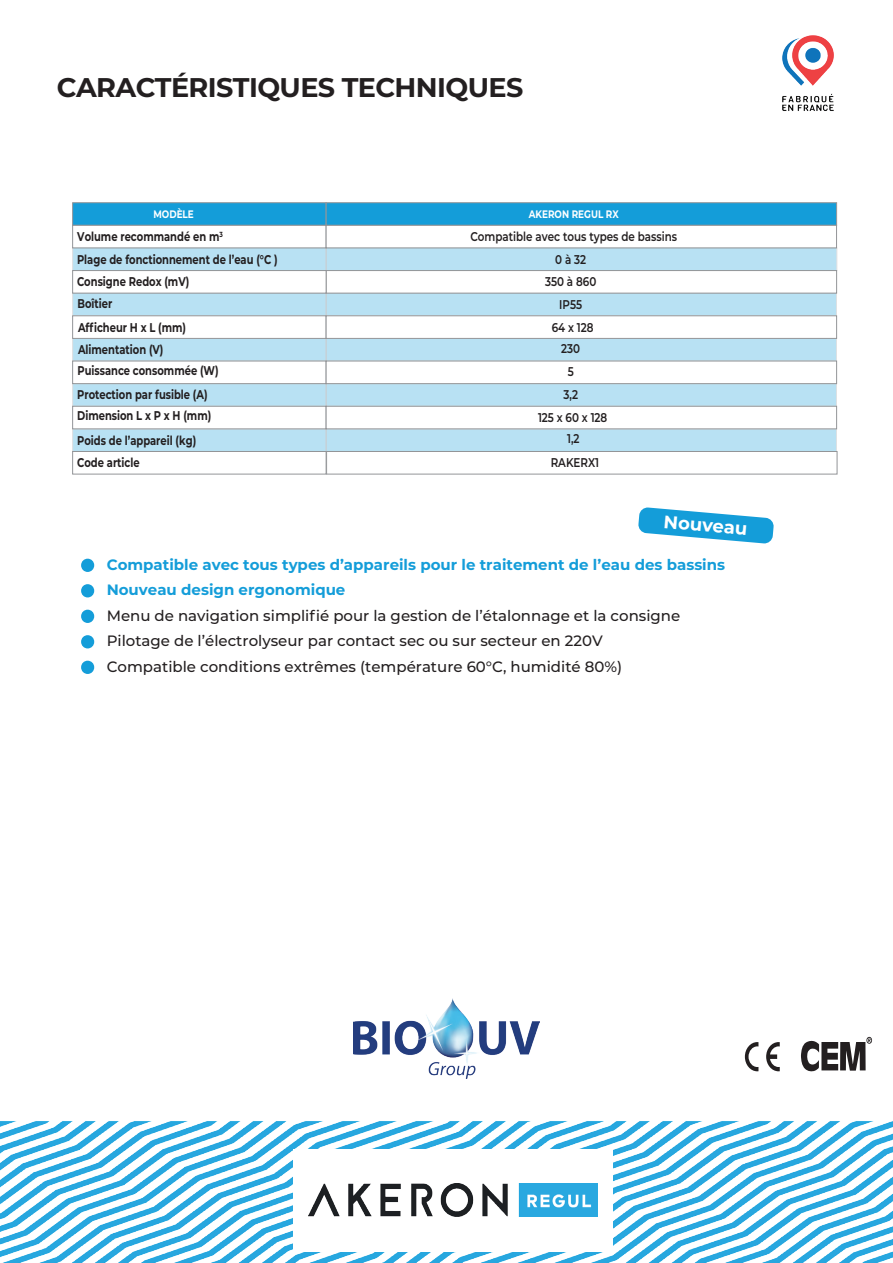
<style>
.page{position:relative;width:893px;height:1263px;background:#fff}
.page>*{position:absolute;margin:0;border:0;box-sizing:border-box;transform-origin:0 0}
.t1{font:700 52.5px "Montserrat";color:#149dd9}
.t2{font:700 27px "Montserrat";letter-spacing:-.02em;color:#231f20}
.t3{font:700 18px "Montserrat";color:#fff}
.t4{font:500 15px/25.5px "Montserrat";color:#231f20}
.t5{font:700 15px/25.5px "Montserrat";color:#149dd9}
.t6{font:700 12.75px "Montserrat";color:#231f20;scale:.78 1}
.t7{font:600 12.75px "Montserrat";color:#231f20;scale:.81 1}
.t8{font:700 10.95px "Montserrat";color:#fff;scale:.81 1}
</style>
<div class="page">
<svg style="left:745px;top:1042px;width:13px;height:29px"></svg>
<svg style="left:766px;top:1042px;width:14px;height:29px"></svg>
<svg style="left:801px;top:1037px;width:71px;height:35px"></svg>
<svg style="left:638px;top:507px;width:136px;height:37px"></svg>
<img style="left:782px;top:35px;width:52px;height:76px">
<img style="left:354px;top:999px;width:185px;height:79px">
<img style="left:0;top:1121px;width:893px;height:142px">
<div style="left:293px;top:1149px;width:320px;height:102px;background:#fff"></div>
<img style="left:308px;top:1183px;width:289px;height:33px">
<div style="left:72px;top:202px;width:254px;height:24px;background:#149dd9;border:1px solid #939598"></div>
<div style="left:72px;top:338px;width:254px;height:23px;background:#b8e1f3;border:1px solid #939598"></div>
<div style="left:326px;top:338px;width:511px;height:23px;background:#b8e1f3;border:1px solid #939598"></div>
<svg style="left:72px;top:383px;width:254px;height:24px;background:#b8dff0"></svg>
<svg style="left:326px;top:383px;width:511px;height:24px;background:#b7dff0"></svg>
<div style="left:72px;top:293px;width:254px;height:23px;background:#b8e1f3;border:1px solid #939598"></div>
<div style="left:326px;top:293px;width:511px;height:23px;background:#b8e1f3;border:1px solid #939598"></div>
<div style="left:72px;top:315px;width:254px;height:24px;background:#fff;border:1px solid #939598"></div>
<div style="left:326px;top:315px;width:511px;height:24px;background:#fff;border:1px solid #939598"></div>
<div style="left:72px;top:361px;width:254px;height:23px;background:#fff;border:1px solid #939598"></div>
<div style="left:72px;top:428px;width:254px;height:24px;background:#b8e1f3;border:1px solid #939598"></div>
<div style="left:326px;top:428px;width:511px;height:24px;background:#b8e1f3;border:1px solid #939598"></div>
<div style="left:72px;top:406px;width:254px;height:23px;background:#fff;border:1px solid #939598"></div>
<div style="left:326px;top:406px;width:511px;height:23px;background:#fff;border:1px solid #939598"></div>
<div style="left:326px;top:202px;width:511px;height:24px;background:#149dd9;border:1px solid #939598"></div>
<div style="left:72px;top:225px;width:254px;height:23px;background:#fff;border:1px solid #939598"></div>
<div style="left:326px;top:225px;width:511px;height:23px;background:#fff;border:1px solid #939598"></div>
<div style="left:72px;top:248px;width:254px;height:23px;background:#b8e1f3;border:1px solid #939598"></div>
<div style="left:326px;top:248px;width:511px;height:23px;background:#b8e1f3;border:1px solid #939598"></div>
<div style="left:326px;top:361px;width:511px;height:23px;background:#fff;border:1px solid #939598"></div>
<h2 class="t2" style="left:57px;top:68px;width:468px">CARACTÉRISTIQUES TECHNIQUES</h2>
<p class="t8" style="left:153px;top:206px;width:51px">MODÈLE</p>
<p class="t8" style="left:529px;top:206px;width:112px">AKERON REGUL RX</p>
<p class="t6" style="left:77px;top:227px;width:188px">Volume recommandé en m<sup>3</sup></p>
<p class="t7" style="left:470px;top:228px;width:257px">Compatible avec tous types de bassins</p>
<p class="t6" style="left:77px;top:250px;width:259px">Plage de fonctionnement de l’eau (°C )</p>
<p class="t6" style="left:77px;top:294px;width:46px">Boîtier</p>
<p class="t7" style="left:559px;top:296px;width:30px">IP55</p>
<p class="t7" style="left:555px;top:250px;width:40px">0 à 32</p>
<p class="t6" style="left:77px;top:273px;width:145px">Consigne Redox (mV)</p>
<p class="t7" style="left:545px;top:273px;width:65px">350 à 860</p>
<p class="t6" style="left:78px;top:318px;width:140px">Afficheur H x L (mm)</p>
<p class="t7" style="left:552px;top:318px;width:53px">64 x 128</p>
<p class="t7" style="left:561px;top:340px;width:25px">230</p>
<p class="t6" style="left:78px;top:341px;width:111px">Alimentation (V)</p>
<p class="t6" style="left:77px;top:385px;width:169px">Protection par fusible (A)</p>
<p class="t7" style="left:564px;top:386px;width:19px">3,2</p>
<p class="t6" style="left:77px;top:431px;width:154px">Poids de l’appareil (kg)</p>
<p class="t6" style="left:77px;top:362px;width:183px">Puissance consommée (W)</p>
<p class="t7" style="left:568px;top:362px;width:9px">5</p>
<p class="t6" style="left:77px;top:407px;width:173px">Dimension L x P x H (mm)</p>
<p class="t7" style="left:538px;top:408px;width:87px">125 x 60 x 128</p>
<p class="t7" style="left:551px;top:454px;width:61px">RAKERX1</p>
<p class="t7" style="left:567px;top:429px;width:17px">1,2</p>
<p class="t6" style="left:77px;top:453px;width:82px">Code article</p>
<h3 class="t3" style="left:665px;top:508px;width:85px;rotate:5deg">Nouveau</h3>
<h1 class="t1" style="left:78px;top:523px;width:20px">•</h1>
<h1 class="t1" style="left:78px;top:549px;width:20px">•</h1>
<h1 class="t1" style="left:78px;top:574px;width:20px">•</h1>
<h1 class="t1" style="left:78px;top:600px;width:20px">•</h1>
<h1 class="t1" style="left:78px;top:625px;width:20px">•</h1>
<p class="t5" style="left:107px;top:551px;width:620px">Compatible avec tous types d’appareils pour le traitement de l’eau des bassins<br>Nouveau design ergonomique</p>
<p class="t4" style="left:107px;top:602px;width:575px">Menu de navigation simplifié pour la gestion de l’étalonnage et la consigne<br>Pilotage de l’électrolyseur par contact sec ou sur secteur en 220V<br>Compatible conditions extrêmes (température 60°C, humidité 80%)</p>
</div>
